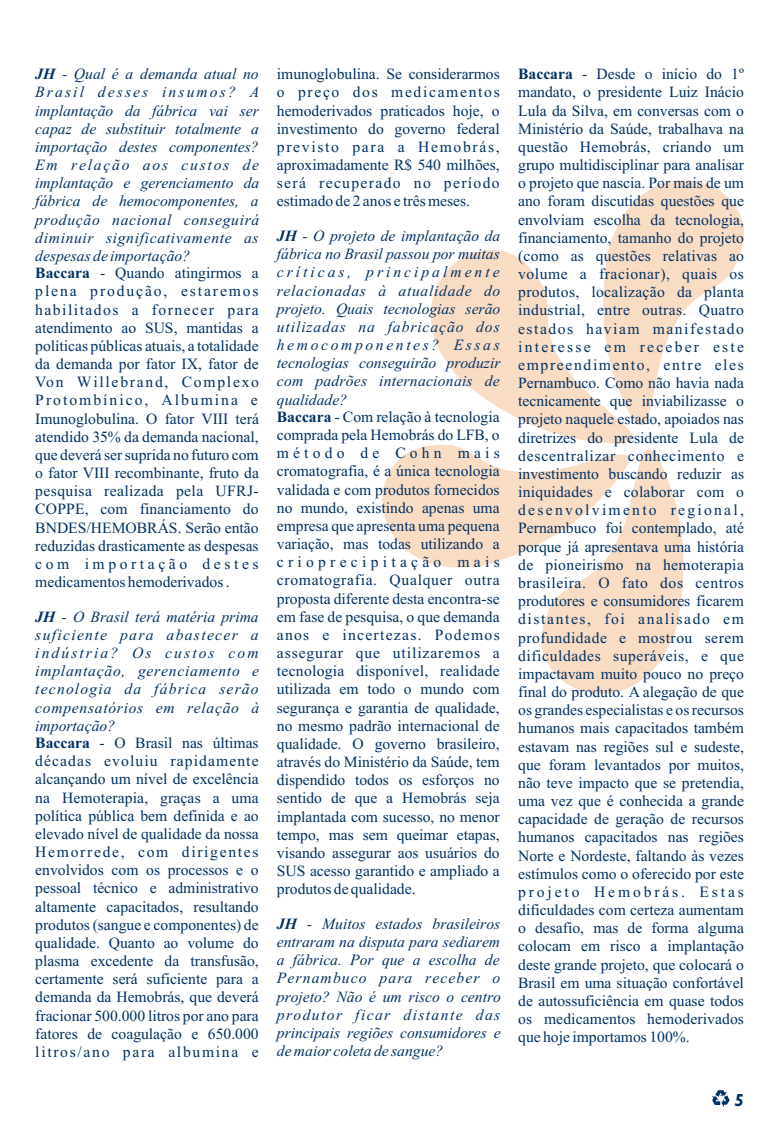
<style>
.page{position:relative;width:780px;height:1135px;background:#fff}
.page>*{position:absolute;margin:0;border:0;box-sizing:border-box;transform-origin:0 0}
.t1{font:italic 700 17.5px "Humanst 521 BT";color:#003163}
.t2{font:15.62px/18.1px "Times New Roman";color:#003163}
.t3{font:italic 15.62px/18.1px "Times New Roman";color:#003163;text-align:justify}
.s1{font-weight:700;font-style:italic}
.s2{font-style:italic}
.s3{font-weight:700}
</style>
<div class="page">
<svg style="left:431px;top:250px;width:202px;height:194px;fill:#f9dcc4"></svg>
<svg style="left:382px;top:445px;width:302px;height:249px"></svg>
<svg style="left:603px;top:180px;width:141px;height:245px"></svg>
<svg style="left:711px;top:1090px;width:19px;height:17px"></svg>
<p class="t2" style="left:35px;top:66px;width:226px"><span class="s1">JH</span> <span class="s2">- Qual é a demanda atual no<br>Brasil desses insumos? A implantação da fábrica vai ser capaz de substituir totalmente a importação destes componentes?<br>Em relação aos custos de implantação e gerenciamento da fábrica de hemocomponentes, a produção nacional conseguirá diminuir significativamente as despesas de importação?<br></span><span class="s3">Baccara</span> - Quando atingirmos a plena produção, estaremos habilitados a fornecer para atendimento ao SUS, mantidas a políticas públicas atuais, a totalidade da demanda por fator IX, fator de<br>Von Willebrand, Complexo<br>Protombínico, Albumina e<br>Imunoglobulina. O fator VIII terá atendido 35% da demanda nacional, que deverá ser suprida no futuro com o fator VIII recombinante, fruto da pesquisa realizada pela UFRJ-<br>COPPE, com financiamento do<br>BNDES/HEMOBRÁS. Serão então reduzidas drasticamente as despesas com importação destes medicamentos hemoderivados .</p>
<p class="t2" style="left:35px;top:609px;width:225px"><span class="s1">JH</span> <span class="s2">- O Brasil terá matéria prima suficiente para abastecer a indústria? Os custos com implantação, gerenciamento e tecnologia da fábrica serão compensatórios em relação à importação?<br></span><span class="s3">Baccara</span> - O Brasil nas últimas décadas evoluiu rapidamente alcançando um nível de excelência na Hemoterapia, graças a uma política pública bem definida e ao elevado nível de qualidade da nossa<br>Hemorrede, com dirigentes envolvidos com os processos e o pessoal técnico e administrativo altamente capacitados, resultando produtos (sangue e componentes) de qualidade. Quanto ao volume do plasma excedente da transfusão, certamente será suficiente para a demanda da Hemobrás, que deverá fracionar 500.000 litros por ano para fatores de coagulação e 650.000 litros/ano para albumina e</p>
<p class="t2" style="left:277px;top:66px;width:224px;text-align:justify">imunoglobulina. Se considerarmos o preço dos medicamentos hemoderivados praticados hoje, o investimento do governo federal previsto para a Hemobrás, aproximadamente R$ 540 milhões, será recuperado no período estimado de 2 anos e três meses.</p>
<p class="t2" style="left:277px;top:228px;width:225px"><span class="s1">JH</span> <span class="s2">- O projeto de implantação da fábrica no Brasil passou por muitas críticas, principalmente relacionadas à atualidade do projeto. Quais tecnologias serão utilizadas na fabricação dos hemocomponentes? Essas tecnologias conseguirão produzir com padrões internacionais de qualidade?<br></span><span class="s3">Baccara</span> - Com relação à tecnologia comprada pela Hemobrás do LFB, o método de Cohn mais cromatografia, é a única tecnologia validada e com produtos fornecidos no mundo, existindo apenas uma empresa que apresenta uma pequena variação, mas todas utilizando a crioprecipitação mais cromatografia. Qualquer outra proposta diferente desta encontra-se em fase de pesquisa, o que demanda anos e incertezas. Podemos assegurar que utilizaremos a tecnologia disponível, realidade utilizada em todo o mundo com segurança e garantia de qualidade, no mesmo padrão internacional de qualidade. O governo brasileiro, através do Ministério da Saúde, tem dispendido todos os esforços no sentido de que a Hemobrás seja implantada com sucesso, no menor tempo, mas sem queimar etapas, visando assegurar aos usuários do<br>SUS acesso garantido e ampliado a produtos de qualidade.</p>
<p class="t3" style="left:277px;top:916px;width:226px"><span class="s3">JH</span> - Muitos estados brasileiros entraram na disputa para sediarem a fábrica. Por que a escolha de Pernambuco para receber o projeto? Não é um risco o centro produtor ficar distante das principais regiões consumidores e de maior coleta de sangue?</p>
<p class="t2" style="left:518px;top:66px;width:227px;text-align:justify"><span class="s3">Baccara</span> - Desde o início do 1º mandato, o presidente Luiz Inácio Lula da Silva, em conversas com o Ministério da Saúde, trabalhava na questão Hemobrás, criando um grupo multidisciplinar para analisar o projeto que nascia. Por mais de um ano foram discutidas questões que envolviam escolha da tecnologia, financiamento, tamanho do projeto (como as questões relativas ao volume a fracionar), quais os produtos, localização da planta industrial, entre outras. Quatro estados haviam manifestado interesse em receber este empreendimento, entre eles Pernambuco. Como não havia nada tecnicamente que inviabilizasse o projeto naquele estado, apoiados nas diretrizes do presidente Lula de descentralizar conhecimento e investimento buscando reduzir as iniquidades e colaborar com o desenvolvimento regional, Pernambuco foi contemplado, até porque já apresentava uma história de pioneirismo na hemoterapia brasileira. O fato dos centros produtores e consumidores ficarem distantes, foi analisado em profundidade e mostrou serem dificuldades superáveis, e que impactavam muito pouco no preço final do produto. A alegação de que os grandes especialistas e os recursos humanos mais capacitados também estavam nas regiões sul e sudeste, que foram levantados por muitos, não teve impacto que se pretendia, uma vez que é conhecida a grande capacidade de geração de recursos humanos capacitados nas regiões Norte e Nordeste, faltando às vezes estímulos como o oferecido por este projeto Hemobrás. Estas dificuldades com certeza aumentam o desafio, mas de forma alguma colocam em risco a implantação deste grande projeto, que colocará o Brasil em uma situação confortável de autossuficiência em quase todos os medicamentos hemoderivados que hoje importamos 100%.</p>
<p class="t1" style="left:735px;top:1093px;width:11px">5</p>
</div>
